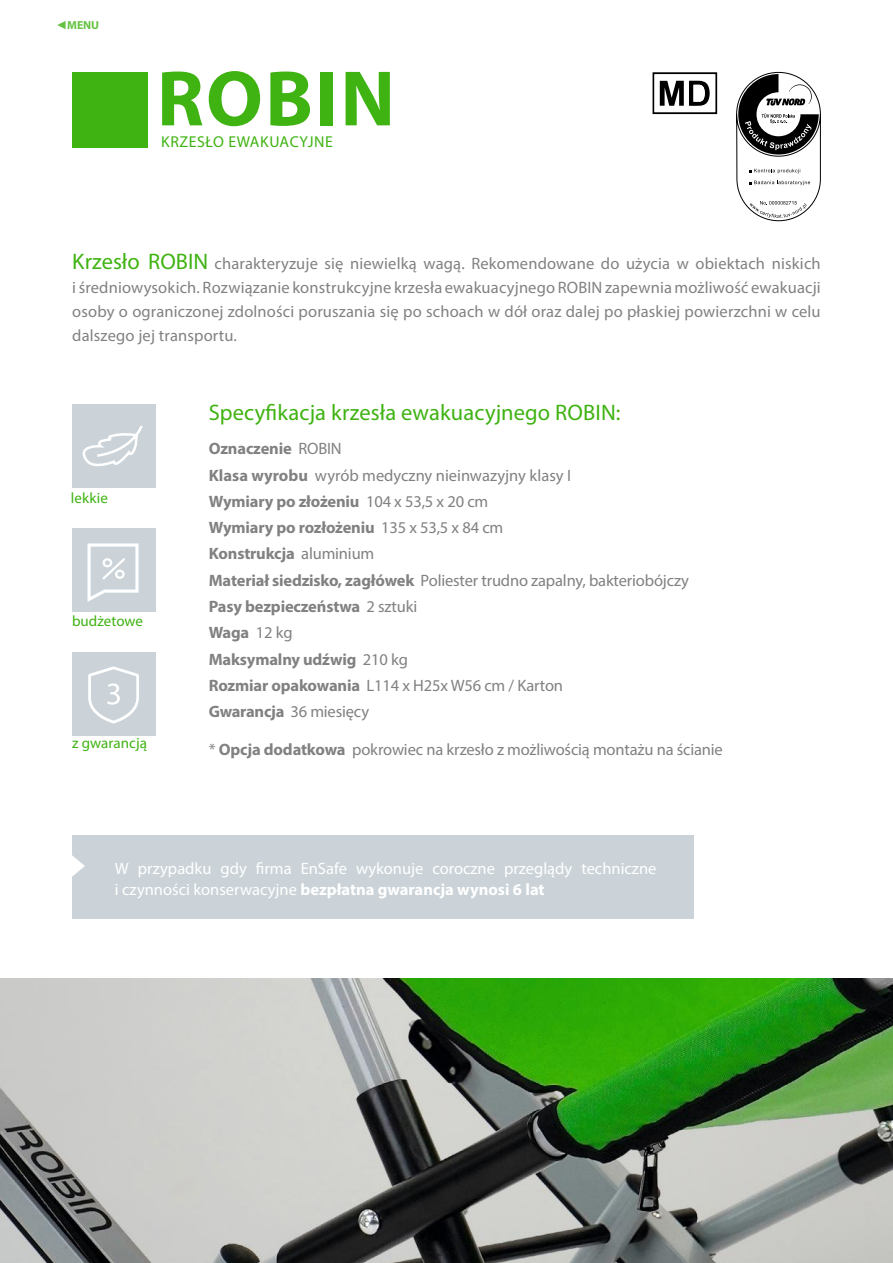
<style>
.page{position:relative;width:893px;height:1263px;background:#fff}
.page>*{position:absolute;margin:0;border:0;box-sizing:border-box;transform-origin:0 0}
.t1{font:700 79.2px "Myriad Pro";letter-spacing:.03em;color:#3fb312}
.t2{font:22.5px "Myriad Pro";letter-spacing:.005em;color:#3fb312}
.t3{font:16.5px/24px "Myriad Pro";letter-spacing:.005em;color:#808180;text-align:justify}
.t4{font:700 16.5px/26.2px "Myriad Pro";letter-spacing:-.01em;color:#808180}
.t5{font:16.5px/21px "Myriad Pro";color:#fff}
.t6{font:15.75px "Myriad Pro";letter-spacing:.04em;color:#3fb312}
.t7{font:15px "Myriad Pro";letter-spacing:.005em;color:#3fb312}
.t8{font:700 11.7px "Myriad Pro";color:#3fb312}
.s1{font-family:"Arial"}
.s2{font-size:22.5px;color:#3fb312}
.s3{font-weight:400}
.s4{font-weight:700}
</style>
<div class="page">
<div style="left:72px;top:72px;width:75px;height:75px;background:#3fb312"></div>
<img style="left:0;top:978px;width:893px;height:285px">
<svg style="left:736px;top:72px;width:85px;height:149px"></svg>
<div style="left:72px;top:404px;width:83px;height:83px;background:#cbd3d8"></div>
<div style="left:72px;top:528px;width:83px;height:83px;background:#cbd3d8"></div>
<div style="left:72px;top:652px;width:83px;height:84px;background:#cbd3d8"></div>
<svg style="left:82px;top:426px;width:61px;height:41px"></svg>
<svg style="left:88px;top:666px;width:51px;height:57px"></svg>
<div style="left:73px;top:835px;width:621px;height:84px;background:#cbd3d8"></div>
<svg style="left:72px;top:854px;width:13px;height:24px"></svg>
<svg style="left:87px;top:543px;width:52px;height:59px"></svg>
<svg style="left:652px;top:72px;width:65px;height:42px"></svg>
<p class="t8" style="left:56px;top:18px;width:45px"><span class="s1">◄</span>MENU</p>
<h1 class="t1" style="left:157px;top:47px;width:240px">ROBIN</h1>
<p class="t6" style="left:161px;top:132px;width:173px">KRZESŁO EWAKUACYJNE</p>
<p class="t3" style="left:72px;top:252px;width:750px"><span class="s2">Krzesło ROBIN</span> charakteryzuje się niewielką wagą. Rekomendowane do użycia w obiektach niskich i średniowysokich. Rozwiązanie konstrukcyjne krzesła ewakuacyjnego ROBIN zapewnia możliwość ewakuacji osoby o ograniczonej zdolności poruszania się po schoach w dół oraz dalej po płaskiej powierzchni w celu dalszego jej transportu.</p>
<p class="t7" style="left:71px;top:488px;width:39px">lekkie</p>
<p class="t7" style="left:72px;top:612px;width:73px">budżetowe</p>
<p class="t7" style="left:72px;top:734px;width:76px">z gwarancją</p>
<h2 class="t2" style="left:209px;top:398px;width:413px">Specyfikacja krzesła ewakuacyjnego ROBIN:</h2>
<p class="t4" style="left:209px;top:435px;width:482px">Oznaczenie <span class="s3">ROBIN<br></span>Klasa wyrobu <span class="s3">wyrób medyczny nieinwazyjny klasy I<br></span>Wymiary po złożeniu <span class="s3">104 x 53,5 x 20 cm<br></span>Wymiary po rozłożeniu <span class="s3">135 x 53,5 x 84 cm<br></span>Konstrukcja <span class="s3">aluminium<br></span>Materiał siedzisko, zagłówek <span class="s3">Poliester trudno zapalny, bakteriobójczy </span>Pasy bezpieczeństwa <span class="s3">2 sztuki<br></span>Waga <span class="s3">12 kg<br></span>Maksymalny udźwig <span class="s3">210 kg<br></span>Rozmiar opakowania <span class="s3">L114 x H25x W56 cm / Karton<br></span>Gwarancja <span class="s3">36 miesięcy</span></p>
<p class="t3" style="left:209px;top:737px;width:516px">* <span class="s4">Opcja dodatkowa</span> pokrowiec na krzesło z możliwością montażu na ścianie</p>
<p class="t5" style="left:115px;top:857px;width:543px">W przypadku gdy firma EnSafe wykonuje coroczne przeglądy techniczne i czynności konserwacyjne <span class="s4">bezpłatna gwarancja wynosi 6 lat</span></p>
</div>
